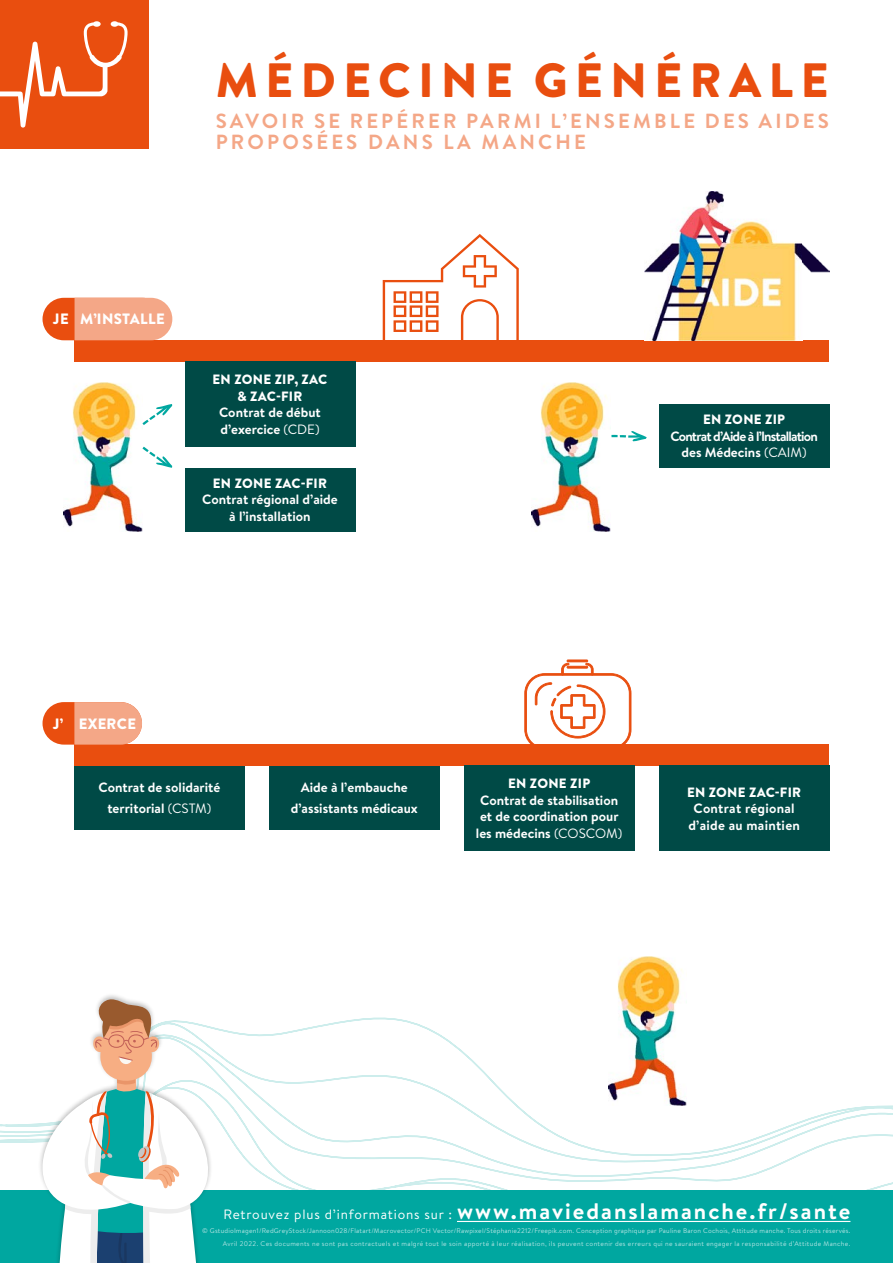
<style>
.page{position:relative;width:893px;height:1263px;background:#fff}
.page>*{position:absolute;margin:0;border:0;box-sizing:border-box;transform-origin:0 0}
.t1{font:900 48.15px "Brandon Text";letter-spacing:.155em;color:#e94e0f}
.t2{font:700 20.4px/21.3px "Brandon Text";letter-spacing:.155em;color:#f4a787}
.t3{font:900 15px "Brandon Text";letter-spacing:.02em;color:#fff}
.t4{font:700 13.5px/16.5px "Brandon Text";color:#fff;text-align:center}
.t5{font:900 13.5px/16.5px "Brandon Text";letter-spacing:.02em;color:#fff;text-align:center}
.t6{font:13.5px "Brandon Text";letter-spacing:.06em;color:#fff}
.t7{font:700 13.5px/16.5px "Brandon Text";letter-spacing:-.06em;color:#fff;text-align:center}
.t8{font:700 13.5px/16.5px "Brandon Text";letter-spacing:.02em;color:#fff;text-align:center}
.t9{font:6.75px/13.5px "Brandon Text";letter-spacing:.03em;color:#b3e4e3;text-align:right}
.s1{font-weight:400}
.s2{font-weight:700;font-size:22.5px}
</style>
<div class="page">
<svg style="left:0;top:1017px;width:893px;height:174px"></svg>
<div style="left:0;top:1191px;width:893px;height:72px;background:#00a7a0"></div>
<hr style="left:457px;top:1221px;width:393px;height:1px;background:#fff">
<hr style="left:567px;top:659px;width:21px;height:3px;background:#e94e0f">
<svg style="left:524px;top:660px;width:107px;height:85px"></svg>
<div style="left:0;top:0;width:149px;height:149px;background:#e94e0f"></div>
<svg style="left:0;top:21px;width:128px;height:107px"></svg>
<div style="left:659px;top:404px;width:170px;height:64px;background:#004a46"></div>
<div style="left:185px;top:468px;width:170px;height:63px;background:#004a46"></div>
<img style="left:64px;top:383px;width:78px;height:148px">
<img style="left:531px;top:383px;width:79px;height:148px">
<img style="left:608px;top:957px;width:79px;height:149px">
<div style="left:74px;top:340px;width:755px;height:22px;background:#e94e0f"></div>
<div style="left:74px;top:745px;width:755px;height:21px;background:#e94e0f"></div>
<div style="left:43px;top:298px;width:121px;height:42px;background:#e94e0f;border-radius:21px"></div>
<div style="left:75px;top:298px;width:97px;height:42px;background:#f4a787"></div>
<div style="left:43px;top:702px;width:99px;height:43px;background:#e94e0f;border-radius:21px"></div>
<svg style="left:74px;top:702px;width:68px;height:43px;background:#f4aa8b"></svg>
<svg style="left:142px;top:404px;width:30px;height:21px"></svg>
<svg style="left:142px;top:447px;width:30px;height:21px"></svg>
<svg style="left:383px;top:234px;width:136px;height:106px"></svg>
<svg style="left:611px;top:431px;width:36px;height:10px"></svg>
<svg style="left:18px;top:996px;width:216px;height:267px"></svg>
<div style="left:269px;top:766px;width:170px;height:64px;background:#004a46"></div>
<div style="left:464px;top:766px;width:170px;height:85px;background:#004a46"></div>
<div style="left:185px;top:362px;width:170px;height:85px;background:#004a46"></div>
<div style="left:74px;top:766px;width:170px;height:64px;background:#004a46"></div>
<img style="left:644px;top:241px;width:159px;height:99px">
<img style="left:803px;top:245px;width:26px;height:28px">
<img style="left:671px;top:192px;width:53px;height:50px">
<img style="left:723px;top:217px;width:53px;height:25px">
<div style="left:659px;top:766px;width:170px;height:85px;background:#004a46"></div>
<h1 class="t1" style="left:216px;top:47px;width:614px">MÉDECINE GÉNÉRALE</h1>
<h2 class="t2" style="left:216px;top:109px;width:615px">SAVOIR SE REPÉRER PARMI L’ENSEMBLE DES AIDES<br>PROPOSÉES DANS LA MANCHE</h2>
<h3 class="t3" style="left:53px;top:308px;width:113px">JE M’INSTALLE</h3>
<h3 class="t5" style="left:213px;top:371px;width:116px">EN ZONE ZIP, ZAC &amp; ZAC-FIR</h3>
<h3 class="t4" style="left:219px;top:404px;width:103px;text-align:left">Contrat de début d’exercice <span class="s1">(CDE)</span></h3>
<h3 class="t5" style="left:213px;top:475px;width:116px">EN ZONE ZAC-FIR</h3>
<h3 class="t4" style="left:202px;top:491px;width:137px">Contrat régional d’aide à l’installation</h3>
<h3 class="t5" style="left:703px;top:411px;width:84px">EN ZONE ZIP</h3>
<h3 class="t7" style="left:670px;top:427px;width:149px">Contrat d’Aide à l’Installation des Médecins <span class="s1">(CAIM)</span></h3>
<h3 class="t3" style="left:53px;top:713px;width:85px">J’ EXERCE</h3>
<h3 class="t4" style="left:291px;top:776px;width:129px;line-height:21px">Aide à l’embauche d’assistants médicaux</h3>
<h3 class="t5" style="left:508px;top:775px;width:84px">EN ZONE ZIP</h3>
<h3 class="t4" style="left:99px;top:776px;width:123px;line-height:21px">Contrat de solidarité territorial <span class="s1">(CSTM)</span></h3>
<h3 class="t5" style="left:687px;top:783px;width:116px">EN ZONE ZAC-FIR</h3>
<h3 class="t4" style="left:476px;top:791px;width:148px">Contrat de stabilisation et de coordination pour les médecins <span class="s1">(COSCOM)</span></h3>
<h3 class="t8" style="left:688px;top:800px;width:113px">Contrat régional d’aide au maintien</h3>
<h3 class="t6" style="left:223px;top:1205px;width:628px">Retrouvez plus d’informations sur : <span class="s2">www.maviedanslamanche.fr/sante</span></h3>
<p class="t9" style="left:202px;top:1223px;width:650px">© GstudioImagen1/RedGreyStock/Jannoon028/Flatart/Macrovector/PCH Vector/Rawpixel/Stéphanie2212/Freepik.com. Conception graphique par Pauline Baron Cochois, Attitude manche. Tous droits réservés.<br>Avril 2022. Ces documents ne sont pas contractuels et malgré tout le soin apporté à leur réalisation, ils peuvent contenir des erreurs qui ne sauraient engager la responsabilité d’Attitude Manche.</p>
</div>
